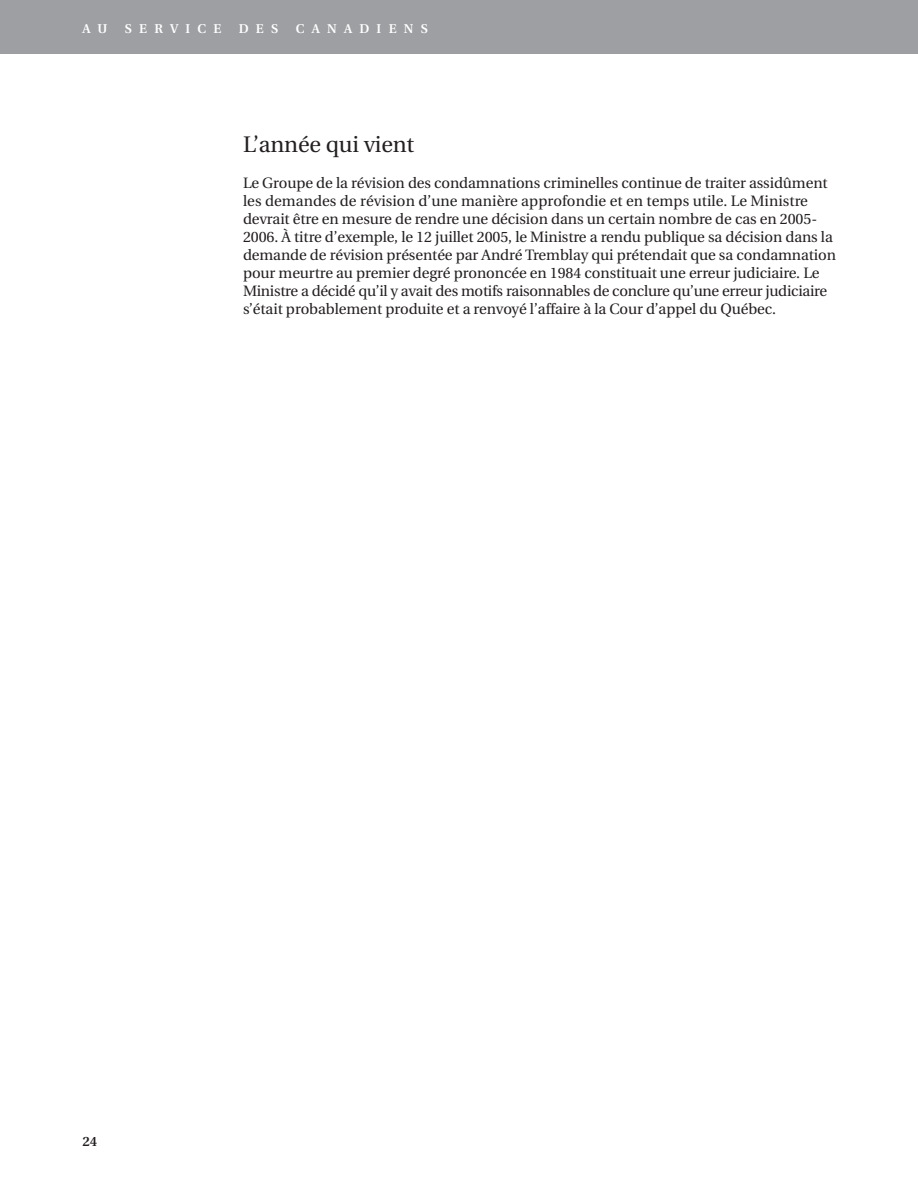
<style>
.page{position:relative;width:918px;height:1188px;background:#fff}
.page>*{position:absolute;margin:0;border:0;box-sizing:border-box;transform-origin:0 0}
.t1{font:22.5px "Utopia";letter-spacing:-.005em;color:#231f20}
.t2{font:15px/18px "Utopia";letter-spacing:-.005em;color:#231f20}
.t3{font:600 13.5px "Utopia";color:#231f20}
.t4{font:600 12.75px "Utopia";letter-spacing:.57em;color:#fff}
</style>
<div class="page">
<div style="left:0;top:0;width:918px;height:54px;background:#9d9fa2"></div>
<p class="t4" style="left:82px;top:24px;width:26px">A U</p>
<p class="t4" style="left:125px;top:24px;width:98px">SERVICE</p>
<p class="t4" style="left:239px;top:24px;width:41px">DES</p>
<p class="t4" style="left:296px;top:24px;width:134px">CANADIENS</p>
<h1 class="t1" style="left:243px;top:135px;width:173px">L’année qui vient</h1>
<p class="t2" style="left:243px;top:175px;width:595px">Le Groupe de la révision des condamnations criminelles continue de traiter assidûment les demandes de révision d’une manière approfondie et en temps utile. Le Ministre devrait être en mesure de rendre une décision dans un certain nombre de cas en 2005- 2006. À titre d’exemple, le 12 juillet 2005, le Ministre a rendu publique sa décision dans la demande de révision présentée par André Tremblay qui prétendait que sa condamnation pour meurtre au premier degré prononcée en 1984 constituait une erreur judiciaire. Le Ministre a décidé qu’il y avait des motifs raisonnables de conclure qu’une erreur judiciaire s’était probablement produite et a renvoyé l’affaire à la Cour d’appel du Québec.</p>
<p class="t3" style="left:82px;top:1135px;width:16px">24</p>
</div>
